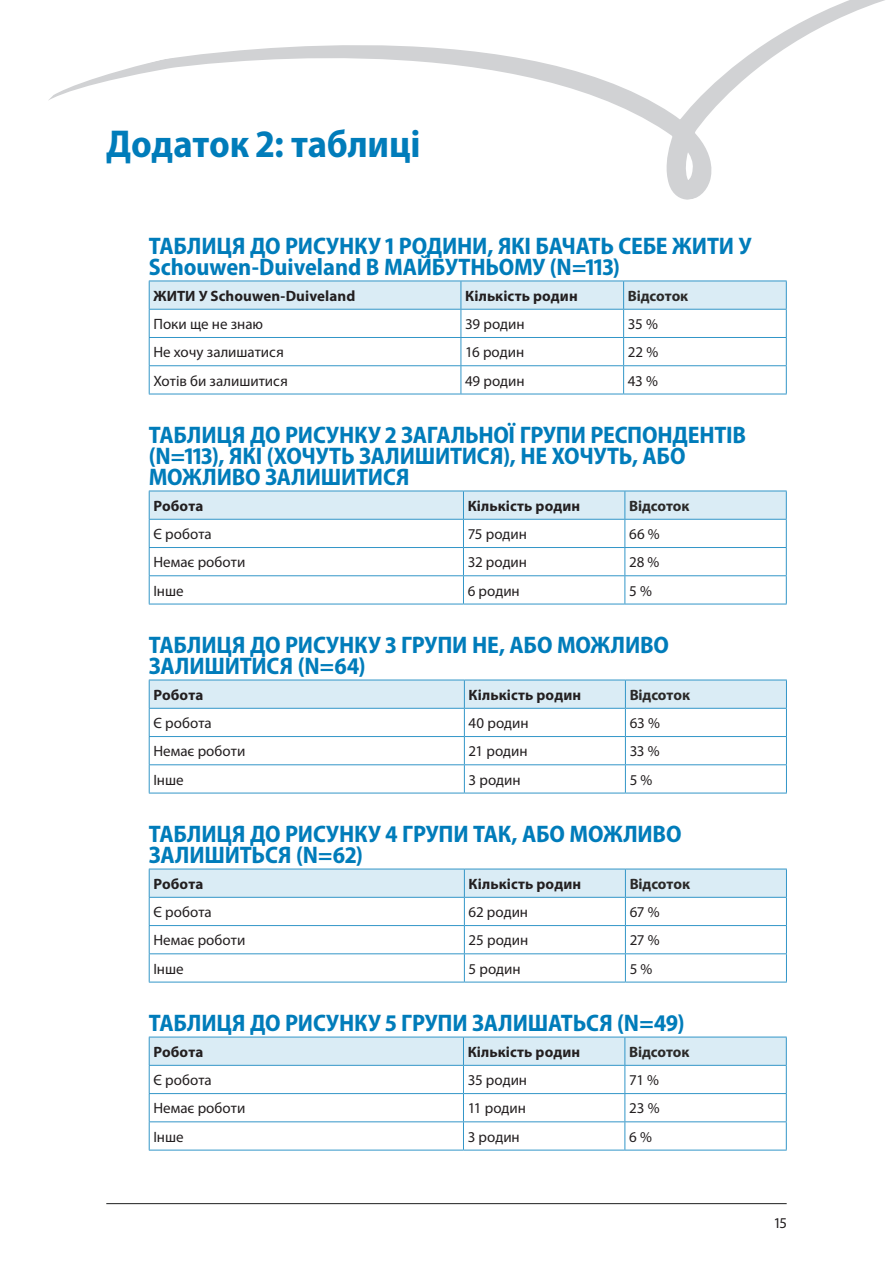
<style>
.page{position:relative;width:893px;height:1263px;background:#fff}
.page>*{position:absolute;margin:0;border:0;box-sizing:border-box;transform-origin:0 0}
.kop_blauw_Bold_SemiCondensed_26_pt{font:700 semi-condensed 39px "Myriad Pro";letter-spacing:-.005em;color:#007cba}
.tussenkop_1_blauw_Bold_SemiCondensed_16_{font:700 semi-condensed 24px/21px "Myriad Pro";letter-spacing:-.01em;color:#007cba}
.tabel_rij_Regular_10_pt{font:15px "Myriad Pro";color:#231f20}
.tabel_koprij_Bold_10_pt{font:700 15px "Myriad Pro";letter-spacing:.01em;color:#231f20}
.tabel_koprij_Bold_10_pt-2{font:700 15px "Myriad Pro";letter-spacing:-.005em;color:#2b2a29}
</style>
<div class="page">
<hr style="left:106px;top:1203px;width:681px;height:1px;background:#1d1e1f">
<svg style="left:49px;top:0;width:836px;height:200px"></svg>
<svg style="left:149px;top:281px;width:638px;height:113px"></svg>
<hr style="left:149px;top:394px;width:312px;height:1px;background:#3396c8">
<hr style="left:461px;top:394px;width:163px;height:1px;background:#3396c8">
<hr style="left:624px;top:394px;width:163px;height:1px;background:#3396c8">
<svg style="left:149px;top:491px;width:638px;height:113px"></svg>
<hr style="left:149px;top:604px;width:314px;height:1px;background:#3396c8">
<hr style="left:463px;top:604px;width:162px;height:1px;background:#3396c8">
<hr style="left:625px;top:604px;width:162px;height:1px;background:#3396c8">
<svg style="left:149px;top:680px;width:638px;height:113px"></svg>
<hr style="left:149px;top:793px;width:315px;height:1px;background:#3396c8">
<hr style="left:464px;top:793px;width:161px;height:1px;background:#3396c8">
<hr style="left:625px;top:793px;width:162px;height:1px;background:#3396c8">
<svg style="left:149px;top:869px;width:638px;height:113px"></svg>
<hr style="left:149px;top:982px;width:315px;height:1px;background:#3396c8">
<hr style="left:464px;top:982px;width:161px;height:1px;background:#3396c8">
<hr style="left:625px;top:982px;width:162px;height:1px;background:#3396c8">
<svg style="left:149px;top:1037px;width:638px;height:113px"></svg>
<hr style="left:149px;top:1150px;width:314px;height:1px;background:#3396c8">
<hr style="left:463px;top:1150px;width:162px;height:1px;background:#3396c8">
<hr style="left:625px;top:1150px;width:162px;height:1px;background:#3396c8">
<h1 class="kop_blauw_Bold_SemiCondensed_26_pt" style="left:106px;top:119px;width:316px">Додаток 2: таблиці</h1>
<h2 class="tussenkop_1_blauw_Bold_SemiCondensed_16_" style="left:149px;top:234px;width:604px">ТАБЛИЦЯ ДО РИСУНКУ 1 РОДИНИ, ЯКІ БАЧАТЬ СЕБЕ ЖИТИ У<br>Schouwen-Duiveland В МАЙБУТНЬОМУ (N=113)</h2>
<p class="tabel_koprij_Bold_10_pt" style="left:153px;top:286px;width:203px">ЖИТИ У Schouwen-Duiveland</p>
<p class="tabel_koprij_Bold_10_pt" style="left:465px;top:286px;width:114px">Кількість родин</p>
<p class="tabel_koprij_Bold_10_pt-2" style="left:628px;top:286px;width:62px">Відсоток</p>
<p class="tabel_rij_Regular_10_pt" style="left:153px;top:315px;width:111px">Поки ще не знаю</p>
<p class="tabel_rij_Regular_10_pt" style="left:465px;top:315px;width:61px">39 родин</p>
<p class="tabel_rij_Regular_10_pt" style="left:628px;top:315px;width:32px">35 %</p>
<p class="tabel_rij_Regular_10_pt" style="left:153px;top:343px;width:132px">Не хочу залишатися</p>
<p class="tabel_rij_Regular_10_pt" style="left:465px;top:343px;width:61px">16 родин</p>
<p class="tabel_rij_Regular_10_pt" style="left:628px;top:343px;width:32px">22 %</p>
<p class="tabel_rij_Regular_10_pt" style="left:153px;top:371px;width:136px">Хотів би залишитися</p>
<p class="tabel_rij_Regular_10_pt" style="left:465px;top:371px;width:61px">49 родин</p>
<p class="tabel_rij_Regular_10_pt" style="left:628px;top:371px;width:32px">43 %</p>
<h2 class="tussenkop_1_blauw_Bold_SemiCondensed_16_" style="left:149px;top:423px;width:599px">ТАБЛИЦЯ ДО РИСУНКУ 2 ЗАГАЛЬНОЇ ГРУПИ РЕСПОНДЕНТІВ (N=113), ЯКІ (ХОЧУТЬ ЗАЛИШИТИСЯ), НЕ ХОЧУТЬ, АБО<br>МОЖЛИВО ЗАЛИШИТИСЯ</h2>
<p class="tabel_koprij_Bold_10_pt" style="left:153px;top:496px;width:51px">Робота</p>
<p class="tabel_koprij_Bold_10_pt" style="left:468px;top:496px;width:114px">Кількість родин</p>
<p class="tabel_koprij_Bold_10_pt-2" style="left:629px;top:496px;width:62px">Відсоток</p>
<p class="tabel_rij_Regular_10_pt" style="left:153px;top:525px;width:60px">Є робота</p>
<p class="tabel_rij_Regular_10_pt" style="left:468px;top:525px;width:61px">75 родин</p>
<p class="tabel_rij_Regular_10_pt" style="left:629px;top:525px;width:32px">66 %</p>
<p class="tabel_rij_Regular_10_pt" style="left:153px;top:553px;width:93px">Немає роботи</p>
<p class="tabel_rij_Regular_10_pt" style="left:468px;top:553px;width:61px">32 родин</p>
<p class="tabel_rij_Regular_10_pt" style="left:629px;top:553px;width:32px">28 %</p>
<p class="tabel_rij_Regular_10_pt" style="left:153px;top:581px;width:32px">Інше</p>
<p class="tabel_rij_Regular_10_pt" style="left:468px;top:581px;width:54px">6 родин</p>
<p class="tabel_rij_Regular_10_pt" style="left:629px;top:581px;width:24px">5 %</p>
<h2 class="tussenkop_1_blauw_Bold_SemiCondensed_16_" style="left:149px;top:633px;width:522px">ТАБЛИЦЯ ДО РИСУНКУ 3 ГРУПИ НЕ, АБО МОЖЛИВО<br>ЗАЛИШИТИСЯ (N=64)</h2>
<p class="tabel_koprij_Bold_10_pt" style="left:153px;top:685px;width:51px">Робота</p>
<p class="tabel_koprij_Bold_10_pt" style="left:469px;top:685px;width:114px">Кількість родин</p>
<p class="tabel_koprij_Bold_10_pt-2" style="left:630px;top:685px;width:62px">Відсоток</p>
<p class="tabel_rij_Regular_10_pt" style="left:153px;top:714px;width:60px">Є робота</p>
<p class="tabel_rij_Regular_10_pt" style="left:469px;top:714px;width:61px">40 родин</p>
<p class="tabel_rij_Regular_10_pt" style="left:630px;top:714px;width:32px">63 %</p>
<p class="tabel_rij_Regular_10_pt" style="left:153px;top:742px;width:93px">Немає роботи</p>
<p class="tabel_rij_Regular_10_pt" style="left:469px;top:742px;width:61px">21 родин</p>
<p class="tabel_rij_Regular_10_pt" style="left:630px;top:742px;width:32px">33 %</p>
<p class="tabel_rij_Regular_10_pt" style="left:153px;top:770px;width:32px">Інше</p>
<p class="tabel_rij_Regular_10_pt" style="left:469px;top:770px;width:54px">3 родин</p>
<p class="tabel_rij_Regular_10_pt" style="left:630px;top:770px;width:24px">5 %</p>
<h2 class="tussenkop_1_blauw_Bold_SemiCondensed_16_" style="left:149px;top:822px;width:534px">ТАБЛИЦЯ ДО РИСУНКУ 4 ГРУПИ ТАК, АБО МОЖЛИВО<br>ЗАЛИШИТЬСЯ (N=62)</h2>
<p class="tabel_koprij_Bold_10_pt" style="left:153px;top:874px;width:51px">Робота</p>
<p class="tabel_koprij_Bold_10_pt" style="left:469px;top:874px;width:114px">Кількість родин</p>
<p class="tabel_koprij_Bold_10_pt-2" style="left:630px;top:874px;width:62px">Відсоток</p>
<p class="tabel_rij_Regular_10_pt" style="left:153px;top:903px;width:60px">Є робота</p>
<p class="tabel_rij_Regular_10_pt" style="left:469px;top:903px;width:61px">62 родин</p>
<p class="tabel_rij_Regular_10_pt" style="left:630px;top:903px;width:31px">67 %</p>
<p class="tabel_rij_Regular_10_pt" style="left:153px;top:931px;width:93px">Немає роботи</p>
<p class="tabel_rij_Regular_10_pt" style="left:469px;top:931px;width:61px">25 родин</p>
<p class="tabel_rij_Regular_10_pt" style="left:630px;top:931px;width:32px">27 %</p>
<p class="tabel_rij_Regular_10_pt" style="left:153px;top:959px;width:32px">Інше</p>
<p class="tabel_rij_Regular_10_pt" style="left:469px;top:959px;width:54px">5 родин</p>
<p class="tabel_rij_Regular_10_pt" style="left:630px;top:959px;width:24px">5 %</p>
<h2 class="tussenkop_1_blauw_Bold_SemiCondensed_16_" style="left:149px;top:1011px;width:537px">ТАБЛИЦЯ ДО РИСУНКУ 5 ГРУПИ ЗАЛИШАТЬСЯ (N=49)</h2>
<p class="tabel_koprij_Bold_10_pt" style="left:153px;top:1042px;width:51px">Робота</p>
<p class="tabel_koprij_Bold_10_pt" style="left:468px;top:1042px;width:114px">Кількість родин</p>
<p class="tabel_koprij_Bold_10_pt-2" style="left:629px;top:1042px;width:62px">Відсоток</p>
<p class="tabel_rij_Regular_10_pt" style="left:153px;top:1071px;width:60px">Є робота</p>
<p class="tabel_rij_Regular_10_pt" style="left:468px;top:1071px;width:61px">35 родин</p>
<p class="tabel_rij_Regular_10_pt" style="left:629px;top:1071px;width:31px">71 %</p>
<p class="tabel_rij_Regular_10_pt" style="left:153px;top:1099px;width:93px">Немає роботи</p>
<p class="tabel_rij_Regular_10_pt" style="left:468px;top:1099px;width:60px">11 родин</p>
<p class="tabel_rij_Regular_10_pt" style="left:629px;top:1099px;width:32px">23 %</p>
<p class="tabel_rij_Regular_10_pt" style="left:153px;top:1127px;width:32px">Інше</p>
<p class="tabel_rij_Regular_10_pt" style="left:468px;top:1127px;width:54px">3 родин</p>
<p class="tabel_rij_Regular_10_pt" style="left:629px;top:1127px;width:24px">6 %</p>
<p class="tabel_rij_Regular_10_pt" style="left:775px;top:1214px;width:13px">15</p>
</div>
